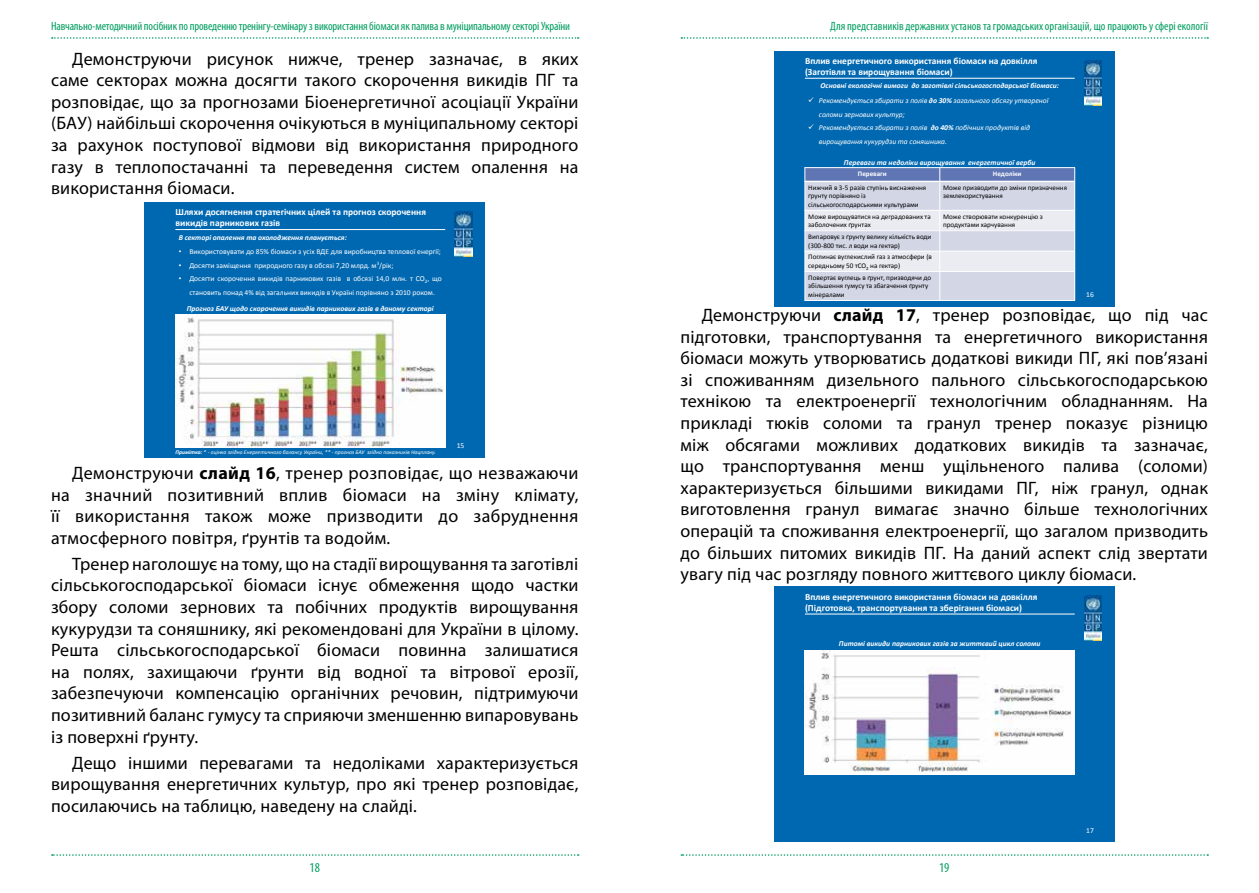
<style>
.page{position:relative;width:1259px;height:893px;background:#fff}
.page>*{position:absolute;margin:0;border:0;box-sizing:border-box;transform-origin:0 0}
.t1{font:18px/21.6px "Myriad Pro";letter-spacing:.01em;color:#000;text-align:justify}
.t2{font:condensed 13.5px "Myriad Pro";color:#009d60}
.t3{font:condensed 12px "Myriad Pro";letter-spacing:-.01em;color:#009d60}
.t4{font:700 9.45px/11.4px "Calibri";color:#fff}
.t5{font:italic 7.65px "Calibri";color:#fff}
.t6{font:italic 700 7.5px "Calibri";color:#fff}
.t7{font:7.5px/13.6px "Calibri";color:#fff;text-align:center}
.t8{font:italic 7.5px/13.6px "Calibri";color:#fff}
.t9{font:7.05px/8.6px "Calibri";color:#000}
.t10{font:700 7.05px "Calibri";color:#fff}
.t11{font:italic 5.7px "Calibri";color:#fff}
.s1{font-family:"Arial"}
.s2{font-weight:700}
</style>
<div class="page">
<svg style="left:52px;top:37px;width:527px;height:2px"></svg>
<svg style="left:681px;top:37px;width:527px;height:2px"></svg>
<svg style="left:52px;top:854px;width:527px;height:2px"></svg>
<svg style="left:681px;top:854px;width:527px;height:2px"></svg>
<div style="left:145px;top:202px;width:340px;height:255px;background:#0068b1"></div>
<img style="left:455px;top:211px;width:17px;height:45px">
<hr style="left:175px;top:229px;width:270px;height:1px;background:#fff">
<img style="left:175px;top:314px;width:270px;height:134px">
<div style="left:774px;top:51px;width:340px;height:255px;background:#0068b1"></div>
<img style="left:1084px;top:60px;width:17px;height:45px">
<hr style="left:805px;top:78px;width:269px;height:1px;background:#fff">
<div style="left:805px;top:168px;width:135px;height:13px;background:#6076b4"></div>
<div style="left:940px;top:168px;width:134px;height:13px;background:#6076b4"></div>
<div style="left:805px;top:181px;width:135px;height:29px;background:#d2d6e5"></div>
<div style="left:940px;top:181px;width:134px;height:29px;background:#d2d6e5"></div>
<div style="left:805px;top:210px;width:135px;height:21px;background:#eaecf2"></div>
<div style="left:940px;top:210px;width:134px;height:21px;background:#eaecf2"></div>
<div style="left:805px;top:231px;width:135px;height:20px;background:#d2d6e5"></div>
<div style="left:940px;top:231px;width:134px;height:20px;background:#d2d6e5"></div>
<div style="left:805px;top:251px;width:135px;height:21px;background:#eaecf2"></div>
<div style="left:940px;top:251px;width:134px;height:21px;background:#eaecf2"></div>
<div style="left:805px;top:272px;width:135px;height:28px;background:#d2d6e5"></div>
<div style="left:940px;top:272px;width:134px;height:28px;background:#d2d6e5"></div>
<hr style="left:939px;top:167px;width:1px;height:134px;background:#fff">
<hr style="left:804px;top:181px;width:271px;height:1px;background:#fff">
<hr style="left:804px;top:210px;width:271px;height:1px;background:#fff">
<hr style="left:804px;top:230px;width:271px;height:1px;background:#fff">
<hr style="left:804px;top:251px;width:271px;height:1px;background:#fff">
<hr style="left:804px;top:271px;width:271px;height:1px;background:#fff">
<hr style="left:804px;top:167px;width:1px;height:134px;background:#fff">
<hr style="left:1074px;top:167px;width:1px;height:134px;background:#fff">
<hr style="left:804px;top:167px;width:271px;height:1px;background:#fff">
<hr style="left:804px;top:300px;width:271px;height:1px;background:#fff">
<div style="left:774px;top:587px;width:340px;height:255px;background:#0068b1"></div>
<img style="left:1084px;top:596px;width:17px;height:45px">
<hr style="left:805px;top:614px;width:269px;height:1px;background:#fff">
<img style="left:805px;top:650px;width:269px;height:124px">
<p class="t3" style="left:51px;top:19px;width:520px">Навчально-методичний посібник по проведенню тренінгу-семінару з використання біомаси як палива в муніципальному секторі України</p>
<p class="t3" style="left:830px;top:19px;width:379px">Для представників державних установ та громадських організацій, що працюють у сфері екології</p>
<p class="t1" style="left:51px;top:47px;width:529px;text-indent:21px">Демонструючи рисунок нижче, тренер зазначає, в яких саме секторах можна досягти такого скорочення викидів ПГ та розповідає, що за прогнозами Біоенергетичної асоціації України (БАУ) найбільші скорочення очікуються в муніципальному секторі за рахунок поступової відмови від використання природного газу в теплопостачанні та переведення систем опалення на використання біомаси.</p>
<p class="t4" style="left:175px;top:206px;width:252px">Шляхи досягнення стратегічних цілей та прогноз скорочення викидів парникових газів</p>
<p class="t6" style="left:179px;top:233px;width:169px">В секторі опалення та охолодження планується:</p>
<p class="t7" style="left:179px;top:245px;width:264px"><span class="s1">•</span> Використовувати до 85% біомаси з усіх ВДЕ для виробництва теплової енергії;</p>
<p class="t7" style="left:179px;top:258px;width:216px"><span class="s1">•</span> Досягти заміщення природного газу в обсязі 7,20 млрд. м<sup>3</sup>/рік;</p>
<p class="t7" style="left:179px;top:272px;width:264px"><span class="s1">•</span> Досягти скорочення викидів парникових газів в обсязі 14,0 млн. т СО<sub>2</sub>, що становить понад 4% від загальних викидів в Україні порівняно з 2010 роком.</p>
<p class="t6" style="left:187px;top:304px;width:248px">Прогноз БАУ щодо скорочення викидів парникових газів в даному секторі</p>
<p class="t11" style="left:175px;top:448px;width:262px"><span class="s2">Примітка:</span> * - оцінка згідно Енергетичного балансу України, ** - прогноз БАУ згідно показників Нацплану.</p>
<p class="t7" style="left:457px;top:439px;width:9px">15</p>
<p class="t1" style="left:51px;top:462px;width:529px;text-indent:21px">Демонструючи <span class="s2">слайд 16</span>, тренер розповідає, що незважаючи на значний позитивний вплив біомаси на зміну клімату, її використання також може призводити до забруднення атмосферного повітря, ґрунтів та водойм.</p>
<p class="t1" style="left:51px;top:553px;width:529px;text-indent:21px">Тренер наголошує на тому, що на стадії вирощування та заготівлі сільськогосподарської біомаси існує обмеження щодо частки збору соломи зернових та побічних продуктів вирощування кукурудзи та соняшнику, які рекомендовані для України в цілому.<br>Решта сільськогосподарської біомаси повинна залишатися на полях, захищаючи ґрунти від водної та вітрової ерозії, забезпечуючи компенсацію органічних речовин, підтримуючи позитивний баланс гумусу та сприяючи зменшенню випаровувань із поверхні ґрунту.</p>
<p class="t1" style="left:51px;top:751px;width:529px;text-indent:21px">Дещо іншими перевагами та недоліками характеризується вирощування енергетичних культур, про які тренер розповідає, посилаючись на таблицю, наведену на слайді.</p>
<p class="t2" style="left:309px;top:859px;width:12px">18</p>
<p class="t4" style="left:805px;top:55px;width:234px">Вплив енергетичного використання біомаси на довкілля (Заготівля та вирощування біомаси)</p>
<p class="t6" style="left:820px;top:81px;width:240px">Основні екологічні вимоги до заготівлі сільськогосподарської біомаси:</p>
<p class="t8" style="left:819px;top:93px;width:231px;text-indent:-11px">✓ Рекомендується збирати з полів <span class="s2">до 30%</span> загального обсягу утвореної соломи зернових культур;</p>
<p class="t8" style="left:808px;top:121px;width:223px">✓ Рекомендується збирати з полів <span class="s2">до 40%</span> побічних продуктів від</p>
<p class="t5" style="left:819px;top:136px;width:130px">вирощування кукурудзи та соняшника.</p>
<p class="t6" style="left:844px;top:157px;width:193px">Переваги та недоліки вирощування енергетичної верби</p>
<p class="t10" style="left:858px;top:169px;width:30px">Переваги</p>
<p class="t10" style="left:993px;top:169px;width:30px">Недоліки</p>
<p class="t9" style="left:808px;top:183px;width:119px">Нижчий в 3-5 разів ступінь виснаження ґрунту порівняно із сільськогосподарськими культурами</p>
<p class="t9" style="left:943px;top:183px;width:125px">Може призводити до зміни призначення землекористування</p>
<p class="t9" style="left:808px;top:212px;width:124px">Може вирощуватися на деградованих та заболочених ґрунтах</p>
<p class="t9" style="left:943px;top:212px;width:101px">Може створювати конкуренцію з продуктами харчування</p>
<p class="t9" style="left:808px;top:232px;width:125px">Випаровує з ґрунту велику кількість води (300-800 тис. л води на гектар)</p>
<p class="t9" style="left:808px;top:253px;width:125px">Поглинає вуглекислий газ з атмосфери (в середньому 50 тСО<sub>2</sub> на гектар)</p>
<p class="t9" style="left:808px;top:273px;width:124px">Повертає вуглець в ґрунт, призводячи до збільшення гумусу та збагачення ґрунту мінералами</p>
<p class="t7" style="left:1086px;top:288px;width:9px">16</p>
<p class="t1" style="left:680px;top:304px;width:529px;text-indent:21px">Демонструючи <span class="s2">слайд 17</span>, тренер розповідає, що під час підготовки, транспортування та енергетичного використання біомаси можуть утворюватись додаткові викиди ПГ, які пов’язані зі споживанням дизельного пального сільськогосподарською технікою та електроенергії технологічним обладнанням. На прикладі тюків соломи та гранул тренер показує різницю між обсягами можливих додаткових викидів та зазначає, що транспортування менш ущільненого палива (соломи) характеризується більшими викидами ПГ, ніж гранул, однак виготовлення гранул вимагає значно більше технологічних операцій та споживання електроенергії, що загалом призводить до більших питомих викидів ПГ. На даний аспект слід звертати увагу під час розгляду повного життєвого циклу біомаси.</p>
<p class="t4" style="left:805px;top:591px;width:234px">Вплив енергетичного використання біомаси на довкілля (Підготовка, транспортування та зберігання біомаси)</p>
<p class="t6" style="left:839px;top:639px;width:203px">Питомі викиди парникових газів за життєвий цикл соломи</p>
<p class="t2" style="left:939px;top:859px;width:12px">19</p>
<p class="t7" style="left:1086px;top:823px;width:9px">17</p>
</div>
